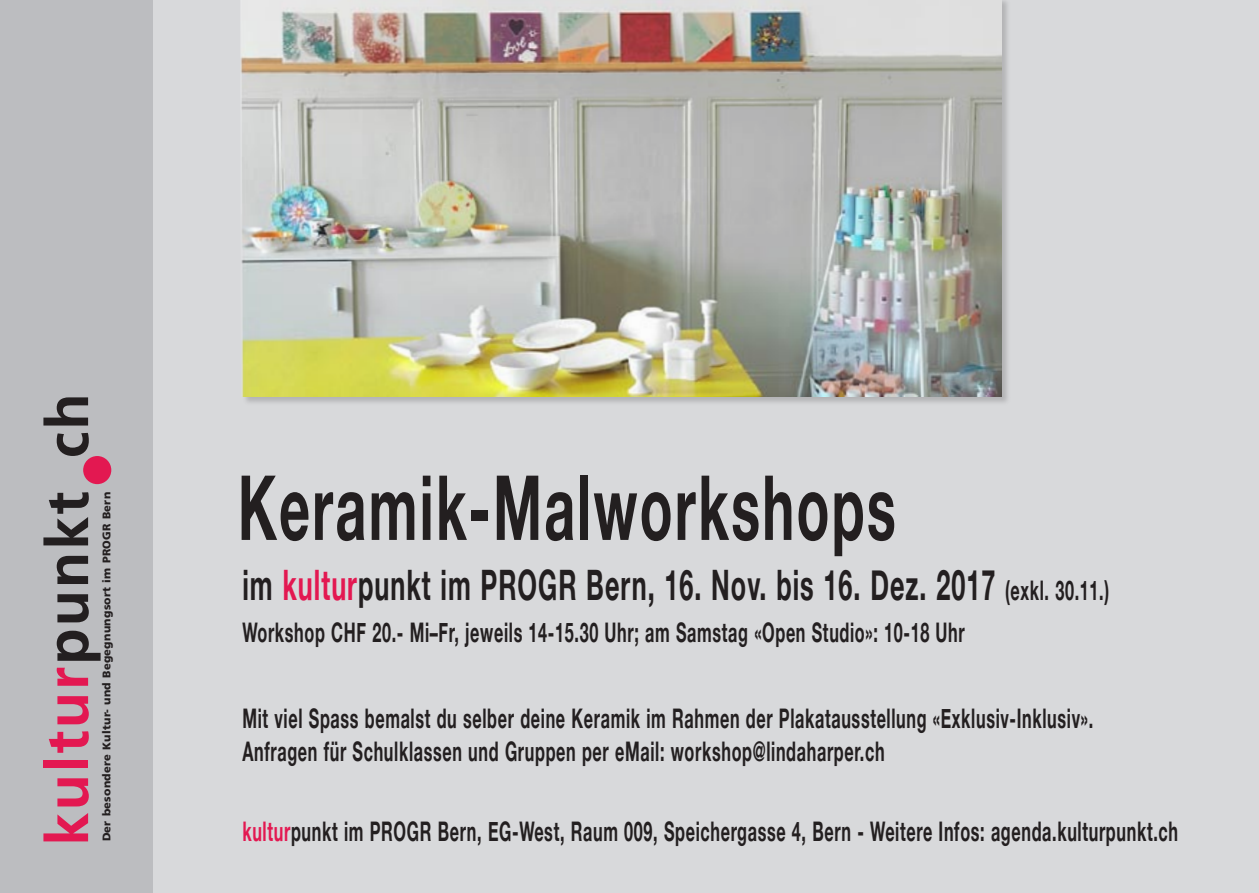
<style>
.page{position:relative;width:1259px;height:893px;background:#fff}
.page>*{position:absolute;margin:0;border:0;box-sizing:border-box;transform-origin:0 0}
.t1{font:700 90px "Helvetica Neue";letter-spacing:.04em;color:#231f20;scale:.6 1}
.t2{font:700 59.4px "Frutiger";letter-spacing:.035em;color:#231f20}
.t3{font:700 42px "Helvetica Neue";letter-spacing:.04em;color:#231f20;scale:.6 1}
.t4{font:700 27px "Helvetica Neue";letter-spacing:.04em;color:#231f20;scale:.6 1}
.t5{font:900 11.1px "Frutiger";letter-spacing:.025em;color:#231f20}
.s1{color:#e31851}
.s2{font-size:27px}
</style>
<div class="page">
<div style="left:115px;top:0;width:1144px;height:893px;background:#d8d9db"></div>
<div style="left:239px;top:0;width:773px;height:407px;background:#231f20;opacity:.2"></div>
<img style="left:240px;top:0;width:761px;height:397px">
<div style="left:0;top:0;width:153px;height:893px;background:#bcbdc0"></div>
<div style="left:83px;top:456px;width:28px;height:28px;background:#e31851;border-radius:50%"></div>
<p class="t2" style="left:33px;top:846px;width:454px;rotate:-90deg"><span class="s1">kultur</span>punkt ch</p>
<p class="t5" style="left:100px;top:841px;width:351px;rotate:-90deg">Der besondere Kultur- und Begegnungsort im PROGR Bern</p>
<p class="t1" style="left:238px;top:452px;width:1098px">Keramik-Malworkshops</p>
<p class="t3" style="left:242px;top:559px;width:1446px">im <span class="s1">kultur</span>punkt im PROGR Bern, 16. Nov. bis 16. Dez. 2017 <span class="s2">(exkl. 30.11.)</span></p>
<p class="t4" style="left:242px;top:616px;width:1205px">Workshop CHF 20.- Mi–Fr, jeweils 14-15.30 Uhr; am Samstag «Open Studio»: 10-18 Uhr</p>
<p class="t4" style="left:242px;top:702px;width:1419px">Mit viel Spass bemalst du selber deine Keramik im Rahmen der Plakatausstellung «Exklusiv-Inklusiv».</p>
<p class="t4" style="left:242px;top:734px;width:1072px">Anfragen für Schulklassen und Gruppen per eMail: workshop@lindaharper.ch</p>
<p class="t4" style="left:242px;top:815px;width:1560px"><span class="s1">kultur</span>punkt im PROGR Bern, EG-West, Raum 009, Speichergasse 4, Bern - Weitere Infos: agenda.kulturpunkt.ch</p>
</div>
